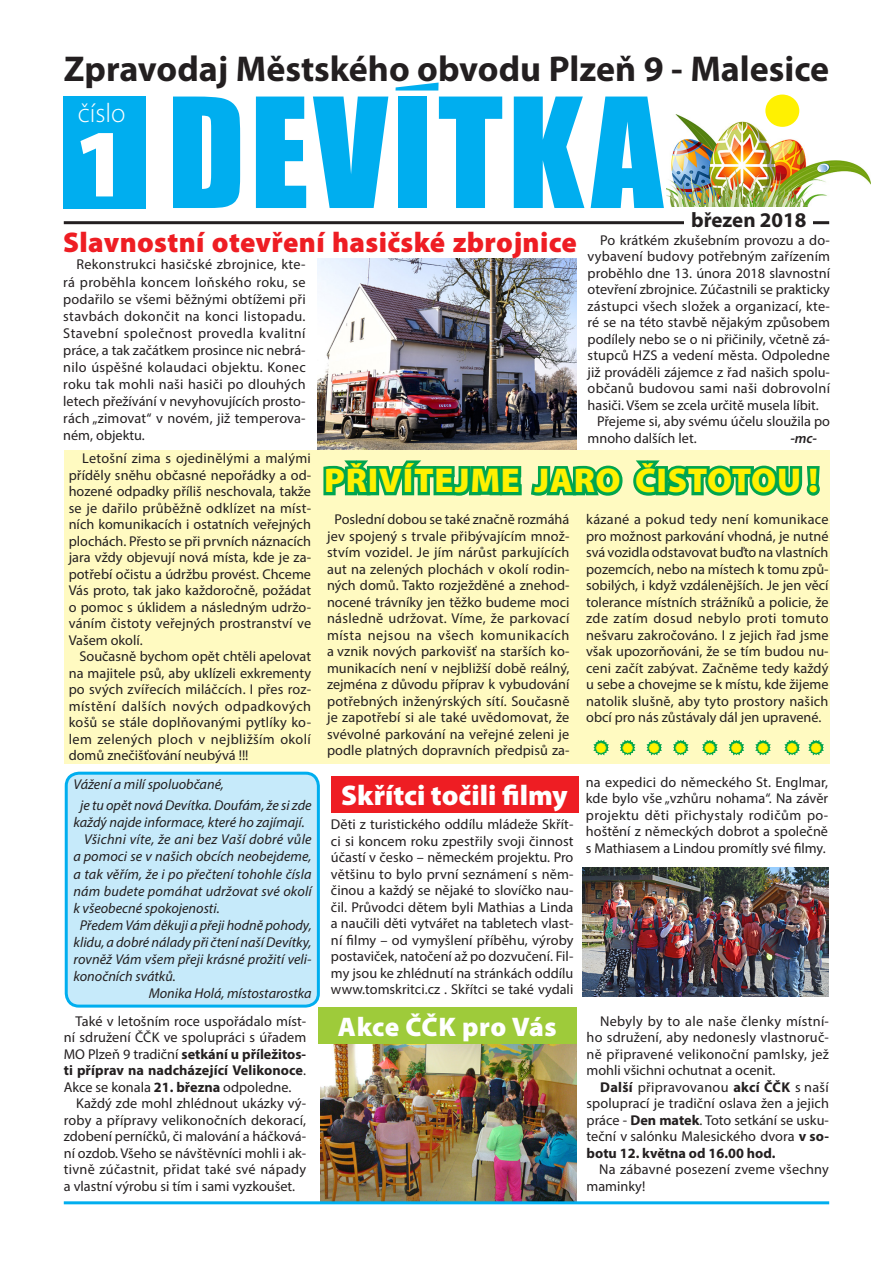
<style>
.page{position:relative;width:893px;height:1263px;background:#fff}
.page>*{position:absolute;margin:0;border:0;box-sizing:border-box;transform-origin:0 0}
.t1{font:141px "Impact";letter-spacing:.035em;color:#00aeef}
.t2{font:900 97.5px "Myriad Pro";color:#fff}
.t3{font:700 36px "Myriad Pro";color:#231f20}
.t4{font:900 34.5px "Myriad Pro";letter-spacing:.02em;color:#fff101}
.t5{font:900 28.5px "Myriad Pro";letter-spacing:.01em;color:#ee1d23}
.t6{font:900 28.5px "Myriad Pro";color:#fff}
.t7{font:900 27px "Myriad Pro";letter-spacing:.01em;color:#fff}
.t8{font:300 27px "Myriad Pro";color:#fff}
.t9{font:700 21px "Myriad Pro";color:#231f20}
.t10{font:14.25px/16.5px "Myriad Pro";letter-spacing:.005em;color:#231f20;text-align:justify}
.t11{font:italic 14.25px/17.1px "Myriad Pro";color:#231f20;text-align:justify}
.t12{font:italic 600 14.25px "Myriad Pro";color:#231f20}
.s1{font-weight:700}
</style>
<div class="page">
<img style="left:320px;top:1044px;width:257px;height:157px">
<div style="left:65px;top:450px;width:765px;height:314px;background:#fffac1"></div>
<img style="left:669px;top:114px;width:202px;height:82px">
<div style="left:64px;top:97px;width:82px;height:112px;background:#00aeef"></div>
<hr style="left:64px;top:221px;width:765px;height:3px;background:#231f20">
<div style="left:66px;top:773px;width:252px;height:233px;background:#c6eafa;border-radius:13px"></div>
<div style="left:65px;top:772px;width:255px;height:235px;border:3px solid #00aeef;border-radius:13px"></div>
<svg style="left:395px;top:83px;width:44px;height:8px"></svg>
<hr style="left:64px;top:1201px;width:765px;height:3px;background:#00aeef">
<div style="left:765px;top:95px;width:34px;height:32px;background:#fff101;border-radius:50%"></div>
<div style="left:318px;top:1007px;width:259px;height:37px;background:#9ecb3a"></div>
<img style="left:320px;top:188px;width:503px;height:308px">
<div style="left:331px;top:776px;width:247px;height:36px;background:#ee1d23"></div>
<img style="left:583px;top:867px;width:245px;height:129px">
<svg style="left:593px;top:740px;width:231px;height:16px"></svg>
<p class="t3" style="left:64px;top:46px;width:767px">Zpravodaj Městského obvodu Plzeň 9 - Malesice</p>
<p class="t8" style="left:78px;top:97px;width:49px">číslo</p>
<p class="t1" style="left:167px;top:43px;width:497px">DEVITKA</p>
<p class="t2" style="left:73px;top:98px;width:57px">1</p>
<p class="t9" style="left:691px;top:206px;width:117px">březen 2018</p>
<p class="t5" style="left:63px;top:223px;width:515px">Slavnostní otevření hasičské zbrojnice</p>
<p class="t10" style="left:63px;top:256px;width:244px;line-height:17.1px;text-indent:13px">Rekonstrukci hasičské zbrojnice, kte&shy;rá proběhla koncem loňského roku, se podařilo se všemi běžnými obtížemi při stavbách dokončit na konci listopadu.<br>Stavební společnost provedla kvalitní práce, a tak začátkem prosince nic nebrá&shy;nilo úspěšné kolaudaci objektu. Konec roku tak mohli naši hasiči po dlouhých letech přežívání v nevyhovujících prosto&shy;rách „zimovat“ v novém, již temperova&shy;ném, objektu.</p>
<p class="t10" style="left:588px;top:231px;width:244px;text-indent:13px">Po krátkém zkušebním provozu a do&shy;vybavení budovy potřebným zařízením proběhlo dne 13. února 2018 slavnostní otevření zbrojnice. Zúčastnili se prakticky zástupci všech složek a organizací, kte&shy;ré se na této stavbě nějakým způsobem podílely nebo se o ni přičinily, včetně zá&shy;stupců HZS a vedení města. Odpoledne již prováděli zájemce z řad našich spolu&shy;občanů budovou sami naši dobrovolní hasiči. Všem se zcela určitě musela líbit.</p>
<p class="t10" style="left:588px;top:413px;width:244px;line-height:17.1px;text-indent:9px">Přejeme si, aby svému účelu sloužila po mnoho dalších let.</p>
<p class="t12" style="left:790px;top:429px;width:28px">-mc-</p>
<p class="t10" style="left:69px;top:450px;width:244px;text-indent:14px">Letošní zima s ojedinělými a malými příděly sněhu občasné nepořádky a od&shy;hozené odpadky příliš neschovala, takže se je dařilo průběžně odklízet na míst&shy;ních komunikacích i ostatních veřejných plochách. Přesto se při prvních náznacích jara vždy objevují nová místa, kde je za&shy;potřebí očistu a údržbu provést. Chceme Vás proto, tak jako každoročně, požádat o pomoc s úklidem a následným udržo&shy;váním čistoty veřejných prostranství ve Vašem okolí.</p>
<p class="t10" style="left:69px;top:648px;width:244px;text-indent:11px">Současně bychom opět chtěli apelovat na majitele psů, aby uklízeli exkrementy po svých zvířecích miláčcích. I přes roz&shy;místění dalších nových odpadkových košů se stále doplňovanými pytlíky ko&shy;lem zelených ploch v nejbližším okolí domů znečišťování neubývá !!!</p>
<p class="t11" style="left:74px;top:776px;width:152px">Vážení a milí spoluobčané,</p>
<p class="t11" style="left:74px;top:797px;width:240px;text-align:center">je tu opět nová Devítka. Doufám, že si zde každý najde informace, které ho zajímají.</p>
<p class="t11" style="left:74px;top:831px;width:240px;text-indent:11px">Všichni víte, že ani bez Vaší dobré vůle a pomoci se v našich obcích neobejdeme, a tak věřím, že i po přečtení tohohle čísla nám budete pomáhat udržovat své okolí k všeobecné spokojenosti.</p>
<p class="t11" style="left:74px;top:916px;width:240px;text-indent:6px">Předem Vám děkuji a přeji hodně pohody, klidu, a dobré nálady při čtení naší Devítky, rovněž Vám všem přeji krásné prožití veli&shy;konočních svátků.</p>
<p class="t11" style="left:149px;top:985px;width:164px">Monika Holá, místostarostka</p>
<p class="t10" style="left:64px;top:1012px;width:244px;text-indent:12px">Také v letošním roce uspořádalo míst&shy;ní sdružení ČČK ve spolupráci s úřadem MO Plzeň 9 tradiční <span class="s1">setkání u příležitos&shy;ti příprav na nadcházející Velikonoce</span>.<br>Akce se konala <span class="s1">21. března</span> odpoledne.</p>
<p class="t10" style="left:64px;top:1095px;width:244px;text-indent:12px">Každý zde mohl zhlédnout ukázky vý&shy;roby a přípravy velikonočních dekorací, zdobení perníčků, či malování a háčková&shy;ní ozdob. Všeho se návštěvníci mohli i ak&shy;tivně zúčastnit, přidat také své nápady a vlastní výrobu si tím i sami vyzkoušet.</p>
<p class="t4" style="left:324px;top:458px;width:495px">PŘIVÍTEJME JARO ČISTOTOU !</p>
<p class="t10" style="left:327px;top:511px;width:244px;text-align:center">Poslední dobou se také značně rozmáhá jev spojený s trvale přibývajícím množ&shy;stvím vozidel. Je jím nárůst parkujících aut na zelených plochách v okolí rodin&shy;ných domů. Takto rozježděné a znehod&shy;nocené trávníky jen těžko budeme moci následně udržovat. Víme, že parkovací místa nejsou na všech komunikacích a vznik nových parkovišť na starších ko&shy;munikacích není v nejbližší době reálný, zejména z důvodu příprav k vybudování potřebných inženýrských sítí. Současně je zapotřebí si ale také uvědomovat, že svévolné parkování na veřejné zeleni je podle platných dopravních předpisů za-</p>
<p class="t10" style="left:586px;top:511px;width:244px">kázané a pokud tedy není komunikace pro možnost parkování vhodná, je nutné svá vozidla odstavovat buďto na vlastních pozemcích, nebo na místech k tomu způ&shy;sobilých, i když vzdálenějších. Je jen věcí tolerance místních strážníků a policie, že zde zatím dosud nebylo proti tomuto nešvaru zakročováno. I z jejich řad jsme však upozorňováni, že se tím budou nu&shy;ceni začít zabývat. Začněme tedy každý u sebe a chovejme se k místu, kde žijeme natolik slušně, aby tyto prostory našich obcí pro nás zůstávaly dál jen upravené.</p>
<p class="t6" style="left:341px;top:776px;width:228px">Skřítci točili filmy</p>
<p class="t10" style="left:331px;top:816px;width:244px">Děti z turistického oddílu mládeže Skřít&shy;ci si koncem roku zpestřily svoji činnost účastí v česko – německém projektu. Pro většinu to bylo první seznámení s něm&shy;činou a každý se nějaké to slovíčko nau&shy;čil. Průvodci dětem byli Mathias a Linda a naučili děti vytvářet na tabletech vlast&shy;ní filmy – od vymyšlení příběhu, výroby postaviček, natočení až po dozvučení. Fil&shy;my jsou ke zhlédnutí na stránkách oddílu www.tomskritci.cz . Skřítci se také vydali</p>
<p class="t7" style="left:338px;top:1008px;width:220px">Akce ČČK pro Vás</p>
<p class="t10" style="left:586px;top:773px;width:244px">na expedici do německého St. Englmar, kde bylo vše „vzhůru nohama“. Na závěr projektu děti přichystaly rodičům po&shy;hoštění z německých dobrot a společně s Mathiasem a Lindou promítly své filmy.</p>
<p class="t10" style="left:587px;top:1012px;width:244px;text-indent:14px">Nebyly by to ale naše členky místní&shy;ho sdružení, aby nedonesly vlastnoruč&shy;ně připravené velikonoční pamlsky, jež mohli všichni ochutnat a ocenit.</p>
<p class="t10" style="left:587px;top:1078px;width:244px;text-indent:14px"><span class="s1">Další</span> připravovanou <span class="s1">akcí ČČK</span> s naší spoluprací je tradiční oslava žen a jejich práce - <span class="s1">Den matek</span>. Toto setkání se usku&shy;teční v salónku Malesického dvora <span class="s1">v so&shy;botu 12. května od 16.00 hod.</span></p>
<p class="t10" style="left:587px;top:1161px;width:244px;text-indent:13px">Na zábavné posezení zveme všechny maminky!</p>
</div>
